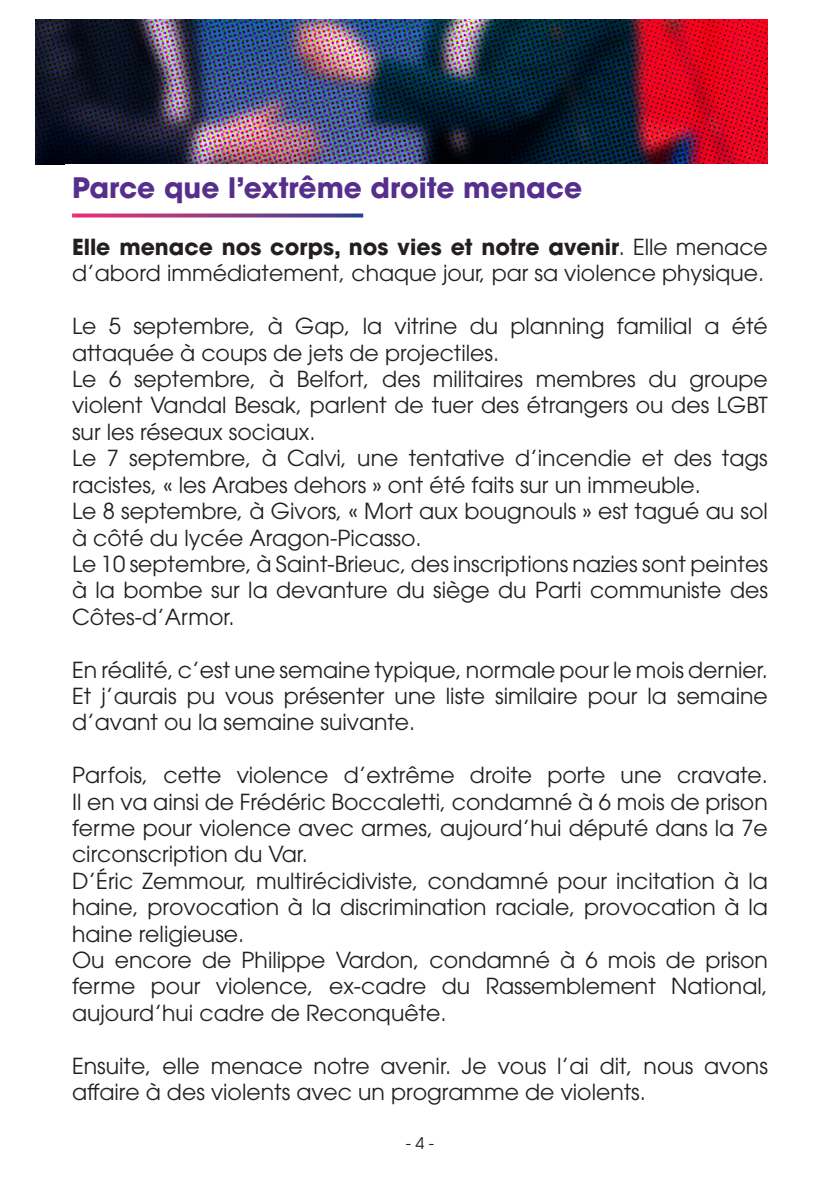
<style>
.page{position:relative;width:840px;height:1191px;background:#fff}
.page>*{position:absolute;margin:0;border:0;box-sizing:border-box;transform-origin:0 0}
.t1{font:700 28px "ITC Avant Garde Pro";color:#562f8d}
.t2{font:22px/26.4px "ITC Avant Garde Pro";color:#231f20;text-align:justify}
.NUMERO_PAGE{font:16px "ITC Avant Garde Pro";color:#231f20}
.s1{font-weight:700}
</style>
<div class="page">
<img style="left:35px;top:20px;width:732px;height:144px">
<svg style="left:72px;top:213px;width:291px;height:4px"></svg>
<p class="t1" style="left:72px;top:169px;width:511px">Parce que l’extrême droite menace</p>
<p class="t2" style="left:72px;top:233px;width:697px"><span class="s1">Elle menace nos corps, nos vies et notre avenir</span>. Elle menace d’abord immédiatement, chaque jour, par sa violence physique.</p>
<p class="t2" style="left:72px;top:313px;width:696px">Le 5 septembre, à Gap, la vitrine du planning familial a été attaquée à coups de jets de projectiles.</p>
<p class="t2" style="left:72px;top:365px;width:697px">Le 6 septembre, à Belfort, des militaires membres du groupe violent Vandal Besak, parlent de tuer des étrangers ou des LGBT sur les réseaux sociaux.</p>
<p class="t2" style="left:72px;top:445px;width:697px">Le 7 septembre, à Calvi, une tentative d’incendie et des tags racistes, « les Arabes dehors » ont été faits sur un immeuble.</p>
<p class="t2" style="left:72px;top:497px;width:696px">Le 8 septembre, à Givors, « Mort aux bougnouls » est tagué au sol à côté du lycée Aragon-Picasso.</p>
<p class="t2" style="left:72px;top:550px;width:697px">Le 10 septembre, à Saint-Brieuc, des inscriptions nazies sont peintes à la bombe sur la devanture du siège du Parti communiste des Côtes-d’Armor.</p>
<p class="t2" style="left:72px;top:656px;width:697px">En réalité, c’est une semaine typique, normale pour le mois dernier.<br>Et j’aurais pu vous présenter une liste similaire pour la semaine d’avant ou la semaine suivante.</p>
<p class="t2" style="left:72px;top:761px;width:697px">Parfois, cette violence d’extrême droite porte une cravate.<br>Il en va ainsi de Frédéric Boccaletti, condamné à 6 mois de prison ferme pour violence avec armes, aujourd’hui député dans la 7e circonscription du Var.</p>
<p class="t2" style="left:72px;top:867px;width:697px">D’Éric Zemmour, multirécidiviste, condamné pour incitation à la haine, provocation à la discrimination raciale, provocation à la haine religieuse.</p>
<p class="t2" style="left:72px;top:946px;width:697px">Ou encore de Philippe Vardon, condamné à 6 mois de prison ferme pour violence, ex-cadre du Rassemblement National, aujourd’hui cadre de Reconquête.</p>
<p class="t2" style="left:72px;top:1052px;width:697px">Ensuite, elle menace notre avenir. Je vous l’ai dit, nous avons affaire à des violents avec un programme de violents.</p>
<p class="NUMERO_PAGE" style="left:405px;top:1133px;width:30px">- 4 -</p>
</div>
